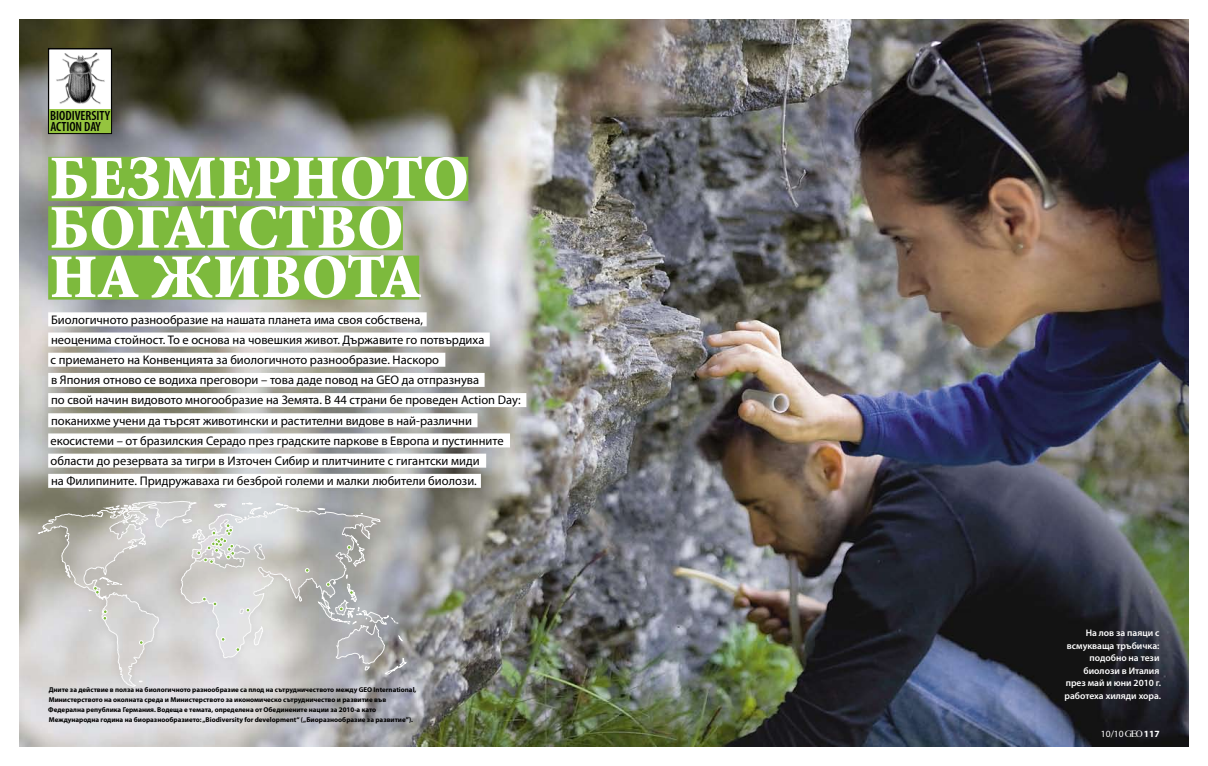
<style>
.page{position:relative;width:1208px;height:766px;background:#fff}
.page>*{position:absolute;margin:0;border:0;box-sizing:border-box;transform-origin:0 0}
.t1{font:900 62px/49.4px "Vitosha";letter-spacing:.01em;color:#fff}
.t2{font:600 condensed 13.4px/11.2px "Myriad Pro";color:#000}
.t3{font:12.5px/20.2px "Myriad Pro";color:#000}
.t4{font:600 9.5px/12.5px "Myriad Pro";color:#fff;text-align:right}
.t5{font:9.5px "Myriad Pro";color:#fff}
.t6{font:700 7px/10px "Myriad Pro";color:#000}
.s1{font-family:"GEO Logo Font";font-size:8.5px}
.s2{font-weight:700}
</style>
<div class="page">
<img style="left:20px;top:20px;width:1168px;height:726px">
<div style="left:48px;top:48px;width:64px;height:85px;background:#fff"></div>
<img style="left:56px;top:52px;width:49px;height:52px">
<div style="left:49px;top:110px;width:62px;height:23px;background:#95c43f"></div>
<div style="left:49px;top:109px;width:63px;height:24px;border:1px solid #95c43f"></div>
<div style="left:48px;top:48px;width:64px;height:86px;border:1px solid #000"></div>
<div style="left:28px;top:491px;width:382px;height:203px;background:#000;opacity:.75"></div>
<svg style="left:38px;top:501px;width:368px;height:185px"></svg>
<svg style="left:221px;top:637px;width:4px;height:4px"></svg>
<svg style="left:246px;top:608px;width:4px;height:4px"></svg>
<svg style="left:326px;top:582px;width:4px;height:4px"></svg>
<svg style="left:305px;top:568px;width:4px;height:4px"></svg>
<svg style="left:103px;top:609px;width:4px;height:11px"></svg>
<svg style="left:213px;top:601px;width:4px;height:4px"></svg>
<svg style="left:93px;top:586px;width:6px;height:8px"></svg>
<svg style="left:236px;top:647px;width:4px;height:4px"></svg>
<svg style="left:339px;top:606px;width:4px;height:4px"></svg>
<svg style="left:139px;top:640px;width:4px;height:4px"></svg>
<svg style="left:347px;top:545px;width:4px;height:4px"></svg>
<svg style="left:202px;top:597px;width:4px;height:4px"></svg>
<svg style="left:349px;top:590px;width:4px;height:4px"></svg>
<svg style="left:197px;top:523px;width:38px;height:40px"></svg>
<div style="left:48px;top:157px;width:420px;height:44px;background:#7dba3d"></div>
<div style="left:48px;top:206px;width:355px;height:44px;background:#7dba3d"></div>
<div style="left:48px;top:255px;width:371px;height:44px;background:#7dba3d"></div>
<div style="left:48px;top:312px;width:379px;height:14px;background:#fff"></div>
<div style="left:48px;top:332px;width:442px;height:14px;background:#fff"></div>
<div style="left:48px;top:352px;width:397px;height:14px;background:#fff"></div>
<div style="left:48px;top:373px;width:436px;height:14px;background:#fff"></div>
<div style="left:48px;top:393px;width:478px;height:14px;background:#fff"></div>
<div style="left:48px;top:413px;width:429px;height:14px;background:#fff"></div>
<div style="left:48px;top:433px;width:462px;height:14px;background:#fff"></div>
<div style="left:48px;top:453px;width:438px;height:14px;background:#fff"></div>
<div style="left:48px;top:473px;width:433px;height:14px;background:#fff"></div>
<p class="t2" style="left:50px;top:110px;width:61px">BIODIVERSITY<br>ACTION DAY</p>
<h1 class="t1" style="left:50px;top:155px;width:420px">БЕЗМЕРНОТО<br>БОГАТСТВО<br>НА ЖИВОТА</h1>
<p class="t3" style="left:51px;top:309px;width:472px">Биологичното разнообразие на нашата планета има своя собствена,<br>неоценима стойност. То е основа на човешкия живот. Държавите го потвърдиха<br>с приемането на Конвенцията за биологичното разнообразие. Наскоро<br>в Япония отново се водиха преговори – това даде повод на GEO да отпразнува<br>по свой начин видовото многообразие на Земята. В 44 страни бе проведен Action Day: поканихме учени да търсят животински и растителни видове в най-различни екосистеми – от бразилския Серадо през градските паркове в Европа и пустинните области до резервата за тигри в Източен Сибир и плитчините с гигантски миди<br>на Филипините. Придружаваха ги безброй големи и малки любители биолози.</p>
<p class="t6" style="left:48px;top:684px;width:369px">Дните за действие в полза на биологичното разнообразие са плод на сътрудничеството между GEO International, Министерството на околната среда и Министерството за икономическо сътрудничество и развитие във Федерална република Германия. Водеща е темата, определена от Обединените нации за 2010-а като Международна година на биоразнообразието: „Biodiversity for development“ („Биоразнообразие за развитие”).</p>
<p class="t4" style="left:1064px;top:626px;width:98px">На лов за паяци с всмукваща тръбичка: подобно на тези биолози в Италия през май и юни 2010 г. работеха хиляди хора.</p>
<p class="t5" style="left:1101px;top:727px;width:60px">10/10<span class="s1">g</span> <span class="s2">117</span></p>
</div>
